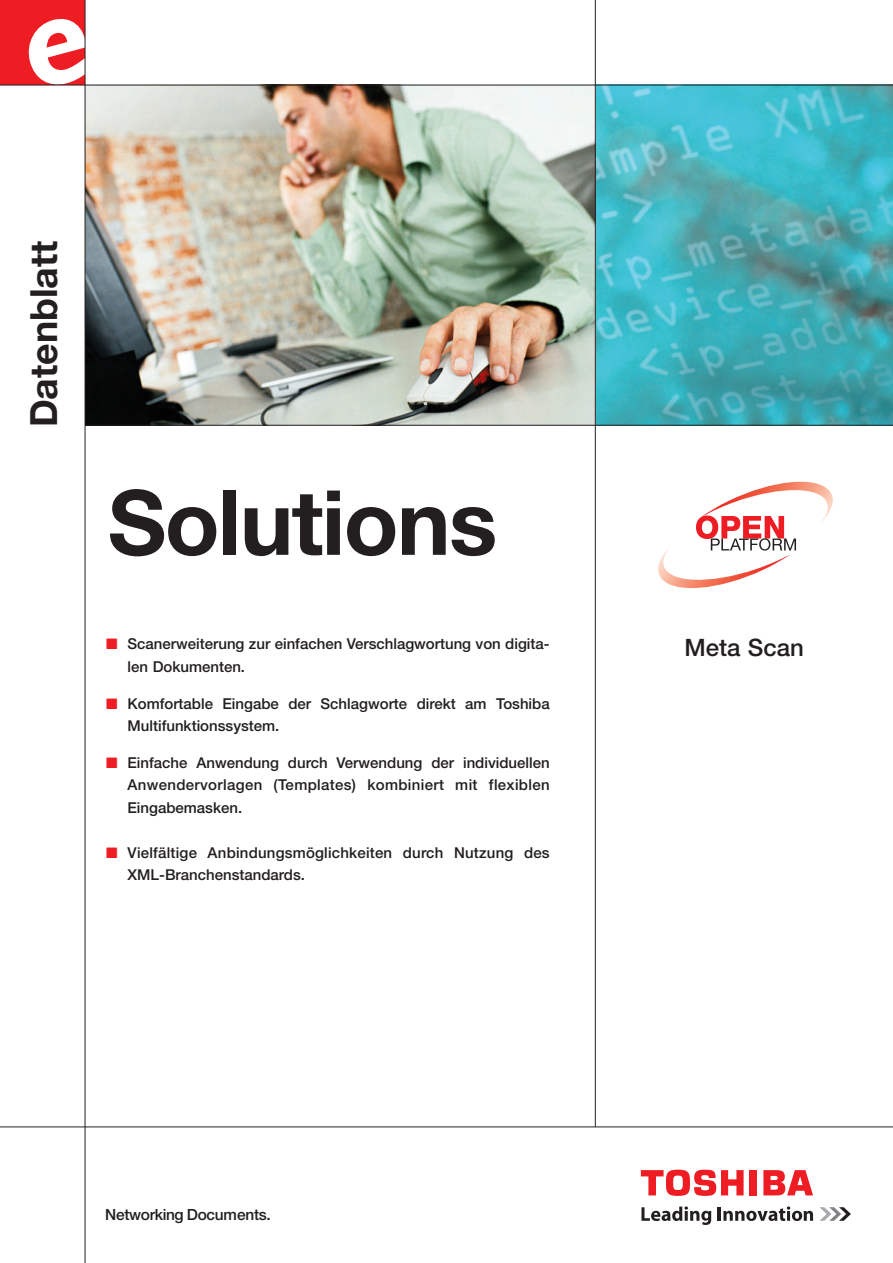
<style>
.page{position:relative;width:893px;height:1263px;background:#fff}
.page>*{position:absolute;margin:0;border:0;box-sizing:border-box;transform-origin:0 0}
.t1{font:700 90px "Helvetica Neue";letter-spacing:-.015em;color:#231f20}
.t2{font:700 37.5px "Helvetica Neue";color:#231f20}
.t3{font:500 24px "Helvetica Neue";color:#231f20}
.t4{font:500 15.45px "Helvetica Neue";letter-spacing:-.02em;color:#231f20}
.t5{font:500 15px/22.5px "Helvetica Neue";color:#231f20}
.s1{color:#ee1d23}
</style>
<div class="page">
<img style="left:596px;top:86px;width:297px;height:339px">
<svg style="left:658px;top:482px;width:175px;height:106px"></svg>
<img style="left:86px;top:86px;width:509px;height:339px">
<svg style="left:819px;top:1207px;width:32px;height:14px"></svg>
<svg style="left:641px;top:1206px;width:70px;height:19px"></svg>
<hr style="left:718px;top:1207px;width:3px;height:14px;background:#231f20">
<svg style="left:723px;top:1206px;width:90px;height:15px"></svg>
<div style="left:750px;top:1170px;width:7px;height:25px;background:#ee1d23"></div>
<svg style="left:763px;top:1170px;width:50px;height:25px"></svg>
<svg style="left:641px;top:1170px;width:103px;height:26px"></svg>
<hr style="left:0;top:1126px;width:893px;height:1px;background:#231f20">
<div style="left:0;top:0;width:85px;height:85px;background:#ee1d23"></div>
<hr style="left:85px;top:425px;width:808px;height:1px;background:#231f20">
<svg style="left:25px;top:15px;width:60px;height:70px"></svg>
<hr style="left:0;top:85px;width:893px;height:1px;background:#231f20">
<hr style="left:85px;top:0;width:1px;height:1263px;background:#231f20">
<hr style="left:595px;top:0;width:1px;height:1127px;background:#231f20">
<h2 class="t2" style="left:30px;top:427px;width:188px;rotate:-90deg">Datenblatt</h2>
<h1 class="t1" style="left:108px;top:491px;width:391px">Solutions</h1>
<p class="t5" style="left:128px;top:634px;width:424px;text-indent:-21px"><span class="s1">■</span> Scanerweiterung zur einfachen Verschlagwortung von digita&shy;len Dokumenten.</p>
<p class="t5" style="left:128px;top:693px;width:424px;text-indent:-21px"><span class="s1">■</span> Komfortable Eingabe der Schlagworte direkt am Toshiba<br>Multifunktionssystem.</p>
<p class="t5" style="left:128px;top:753px;width:424px;text-align:justify;text-indent:-21px"><span class="s1">■</span> Einfache Anwendung durch Verwendung der individuellen Anwendervorlagen (Templates) kombiniert mit flexiblen Eingabemasken.</p>
<p class="t5" style="left:128px;top:843px;width:424px;text-indent:-21px"><span class="s1">■</span> Vielfältige Anbindungsmöglichkeiten durch Nutzung des<br>XML-Branchenstandards.</p>
<p class="t4" style="left:105px;top:1209px;width:167px">Networking Documents.</p>
<h3 class="t3" style="left:684px;top:639px;width:121px">Meta Scan</h3>
</div>
